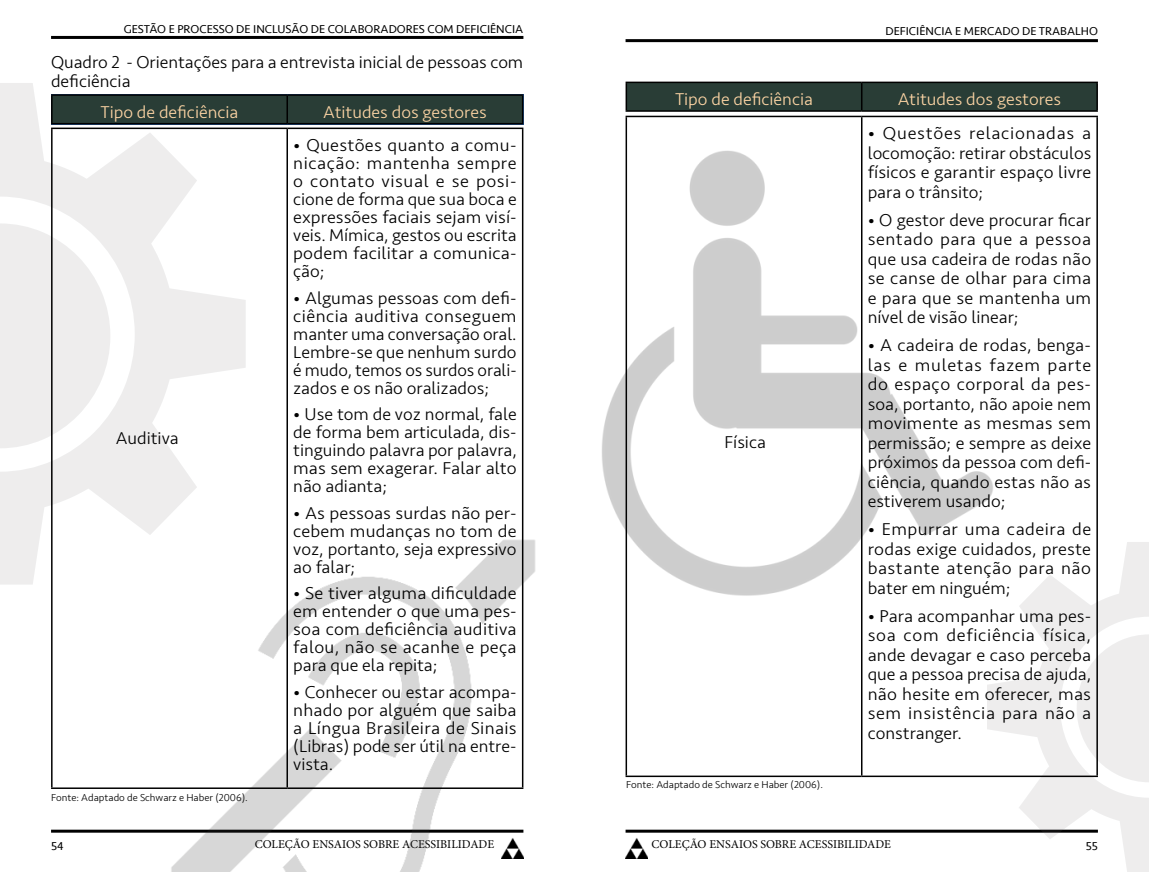
<style>
.page{position:relative;width:1149px;height:872px;background:#fff}
.page>*{position:absolute;margin:0;border:0;box-sizing:border-box;transform-origin:0 0}
.t1{font:300 18px/18px "Seravek";color:#000;text-align:justify}
.t2{font:300 18px "Seravek";color:#fcd4a4}
.t3{font:12px "Seravek";color:#000}
.t4{font:12px "Minion Pro";color:#000}
.t5{font:300 10.5px "Seravek";color:#000}
</style>
<div class="page">
<hr style="left:51px;top:36px;width:472px;height:3px;background:#000">
<hr style="left:625px;top:39px;width:472px;height:3px;background:#000">
<hr style="left:51px;top:829px;width:472px;height:3px;background:#000">
<hr style="left:625px;top:829px;width:472px;height:3px;background:#000">
<img style="left:625px;top:838px;width:22px;height:20px">
<svg style="left:0;top:83px;width:246px;height:501px;fill:#eeeded"></svg>
<svg style="left:986px;top:542px;width:162px;height:330px;fill:#eeeded"></svg>
<img style="left:154px;top:495px;width:382px;height:377px">
<div style="left:53px;top:96px;width:468px;height:27px;background:#293d36"></div>
<hr style="left:51px;top:94px;width:236px;height:2px;background:#000">
<hr style="left:51px;top:96px;width:2px;height:27px;background:#000">
<hr style="left:287px;top:94px;width:236px;height:2px;background:#000">
<hr style="left:286px;top:96px;width:2px;height:27px;background:#000">
<hr style="left:521px;top:96px;width:2px;height:27px;background:#000">
<hr style="left:51px;top:123px;width:236px;height:1px;background:#000">
<hr style="left:287px;top:123px;width:236px;height:1px;background:#000">
<hr style="left:51px;top:128px;width:236px;height:1px;background:#000">
<hr style="left:51px;top:129px;width:2px;height:658px;background:#000">
<hr style="left:287px;top:128px;width:236px;height:1px;background:#000">
<hr style="left:286px;top:129px;width:2px;height:658px;background:#000">
<hr style="left:521px;top:129px;width:2px;height:658px;background:#000">
<hr style="left:51px;top:787px;width:236px;height:2px;background:#000">
<hr style="left:287px;top:787px;width:236px;height:2px;background:#000">
<hr style="left:625px;top:82px;width:236px;height:1px;background:#000">
<hr style="left:625px;top:83px;width:2px;height:27px;background:#000">
<svg style="left:626px;top:82px;width:471px;height:28px;background:#253831"></svg>
<hr style="left:861px;top:110px;width:236px;height:2px;background:#000">
<hr style="left:625px;top:117px;width:2px;height:658px;background:#000">
<hr style="left:861px;top:116px;width:236px;height:1px;background:#000">
<hr style="left:860px;top:117px;width:2px;height:658px;background:#000">
<hr style="left:1096px;top:117px;width:1px;height:658px;background:#000">
<hr style="left:625px;top:775px;width:236px;height:2px;background:#000">
<hr style="left:861px;top:775px;width:236px;height:2px;background:#000">
<img style="left:602px;top:94px;width:394px;height:526px">
<p class="t3" style="left:124px;top:19px;width:401px">GESTÃO E PROCESSO DE INCLUSÃO DE COLABORADORES COM DEFICIÊNCIA</p>
<p class="t1" style="left:51px;top:52px;width:473px;line-height:19.5px">Quadro 2 - Orientações para a entrevista inicial de pessoas com deficiência</p>
<p class="t2" style="left:100px;top:101px;width:139px">Tipo de deficiência</p>
<p class="t2" style="left:323px;top:101px;width:165px">Atitudes dos gestores</p>
<p class="t1" style="left:293px;top:136px;width:225px">• Questões quanto a comu&shy;nicação: mantenha sempre o contato visual e se posi&shy;cione de forma que sua boca e expressões faciais sejam visí&shy;veis. Mímica, gestos ou escrita podem facilitar a comunica&shy;ção;</p>
<p class="t1" style="left:293px;top:289px;width:225px">• Algumas pessoas com defi&shy;ciência auditiva conseguem manter uma conversação oral.<br>Lembre-se que nenhum surdo é mudo, temos os surdos orali&shy;zados e os não oralizados;</p>
<p class="t1" style="left:293px;top:405px;width:225px">• Use tom de voz normal, fale de forma bem articulada, dis&shy;tinguindo palavra por palavra, mas sem exagerar. Falar alto não adianta;</p>
<p class="t1" style="left:293px;top:504px;width:225px">• As pessoas surdas não per&shy;cebem mudanças no tom de voz, portanto, seja expressivo ao falar;</p>
<p class="t1" style="left:293px;top:584px;width:225px">• Se tiver alguma dificuldade em entender o que uma pes&shy;soa com deficiência auditiva falou, não se acanhe e peça para que ela repita;</p>
<p class="t1" style="left:293px;top:683px;width:225px">• Conhecer ou estar acompa&shy;nhado por alguém que saiba a Língua Brasileira de Sinais (Libras) pode ser útil na entre&shy;vista.</p>
<p class="t5" style="left:51px;top:791px;width:198px">Fonte: Adaptado de Schwarz e Haber (2006).</p>
<p class="t1" style="left:116px;top:429px;width:64px">Auditiva</p>
<p class="t3" style="left:885px;top:22px;width:214px">DEFICIÊNCIA E MERCADO DE TRABALHO</p>
<p class="t2" style="left:674px;top:88px;width:139px">Tipo de deficiência</p>
<p class="t2" style="left:897px;top:88px;width:165px">Atitudes dos gestores</p>
<p class="t1" style="left:867px;top:124px;width:225px;line-height:19.5px">• Questões relacionadas a locomoção: retirar obstáculos físicos e garantir espaço livre para o trânsito;</p>
<p class="t1" style="left:867px;top:210px;width:225px;line-height:19.5px">• O gestor deve procurar ficar sentado para que a pessoa que usa cadeira de rodas não se canse de olhar para cima e para que se mantenha um nível de visão linear;</p>
<p class="t1" style="left:867px;top:336px;width:225px;line-height:19.5px">• A cadeira de rodas, benga&shy;las e muletas fazem parte do espaço corporal da pes&shy;soa, portanto, não apoie nem movimente as mesmas sem permissão; e sempre as deixe próximos da pessoa com defi&shy;ciência, quando estas não as estiverem usando;</p>
<p class="t1" style="left:867px;top:520px;width:225px;line-height:19.5px">• Empurrar uma cadeira de rodas exige cuidados, preste bastante atenção para não bater em ninguém;</p>
<p class="t1" style="left:867px;top:606px;width:225px;line-height:19.5px">• Para acompanhar uma pes&shy;soa com deficiência física, ande devagar e caso perceba que a pessoa precisa de ajuda, não hesite em oferecer, mas sem insistência para não a constranger.</p>
<p class="t1" style="left:724px;top:433px;width:43px">Física</p>
<p class="t5" style="left:626px;top:778px;width:198px">Fonte: Adaptado de Schwarz e Haber (2006).</p>
<p class="t3" style="left:51px;top:836px;width:14px">54</p>
<p class="t4" style="left:254px;top:835px;width:241px">COLEÇÃO ENSAIOS SOBRE ACESSIBILIDADE</p>
<p class="t4" style="left:651px;top:835px;width:241px">COLEÇÃO ENSAIOS SOBRE ACESSIBILIDADE</p>
<p class="t3" style="left:1085px;top:836px;width:14px">55</p>
</div>
